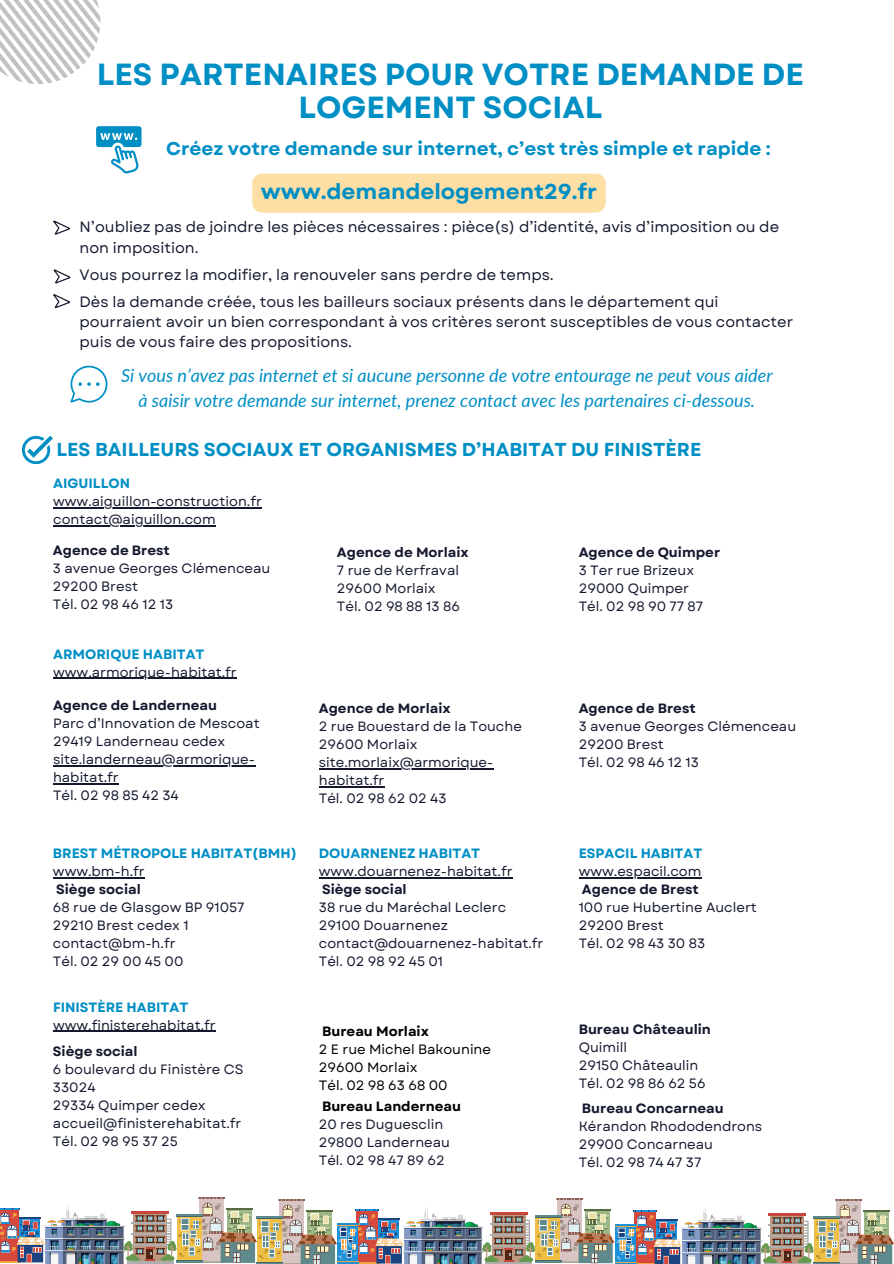
<style>
.page{position:relative;width:894px;height:1264px;background:#fff}
.page>*{position:absolute;margin:0;border:0;box-sizing:border-box;transform-origin:0 0}
.t1{font:700 30.45px/32.7px "Garet";color:#008fc5;text-align:center}
.t2{font:700 21.45px "Garet";color:#008fc5}
.t3{font:700 18.75px "Garet";color:#008fc5}
.t4{font:700 18.45px "Garet";color:#008fc5}
.t5{font:italic 18px/24.8px "Lato";color:#008fc5;text-align:center}
.t6{font:15px/20.2px "Garet";color:#15192e}
.t7{font:13.5px/18px "Garet";color:#15192e}
.t8{font:700 13.5px "Garet";color:#15192e}
.t9{font:700 13.5px "Garet";color:#008fc5}
.t10{font:13.5px "Garet";color:#000}
.t11{font:700 13.5px "Garet";color:#000}
</style>
<div class="page">
<hr style="left:835px;top:1198px;width:26px;height:2px;background:#afa99b">
<svg style="left:760px;top:1199px;width:133px;height:65px"></svg>
<img style="left:681px;top:1208px;width:80px;height:55px">
<svg style="left:482px;top:1198px;width:199px;height:66px"></svg>
<img style="left:403px;top:1207px;width:79px;height:56px">
<hr style="left:198px;top:1196px;width:27px;height:2px;background:#afa99b">
<svg style="left:124px;top:1197px;width:279px;height:67px"></svg>
<img style="left:45px;top:1206px;width:79px;height:57px">
<hr style="left:0;top:1207px;width:20px;height:2px;background:#1a437f">
<svg style="left:0;top:1208px;width:45px;height:54px"></svg>
<svg style="left:96px;top:126px;width:45px;height:47px"></svg>
<svg style="left:0;top:0;width:101px;height:84px"></svg>
<svg style="left:53px;top:220px;width:17px;height:15px"></svg>
<svg style="left:53px;top:269px;width:17px;height:15px"></svg>
<svg style="left:53px;top:294px;width:17px;height:14px"></svg>
<svg style="left:70px;top:366px;width:37px;height:36px"></svg>
<svg style="left:22px;top:435px;width:31px;height:29px"></svg>
<div style="left:252px;top:174px;width:353px;height:39px;background:#fddfa6"></div>
<hr style="left:53px;top:507px;width:209px;height:1px;background:#15192e">
<hr style="left:53px;top:525px;width:163px;height:1px;background:#15192e">
<hr style="left:53px;top:678px;width:184px;height:1px;background:#15192e">
<hr style="left:53px;top:765px;width:202px;height:1px;background:#15192e">
<hr style="left:53px;top:783px;width:66px;height:1px;background:#15192e">
<hr style="left:319px;top:768px;width:174px;height:1px;background:#15192e">
<hr style="left:319px;top:786px;width:65px;height:1px;background:#15192e">
<hr style="left:53px;top:877px;width:92px;height:1px;background:#15192e">
<hr style="left:319px;top:877px;width:193px;height:1px;background:#15192e">
<hr style="left:578px;top:877px;width:123px;height:1px;background:#15192e">
<hr style="left:53px;top:1030px;width:163px;height:1px;background:#15192e">
<p class="t1" style="left:97px;top:58px;width:708px">LES PARTENAIRES POUR VOTRE DEMANDE DE<br>LOGEMENT SOCIAL</p>
<h1 class="t4" style="left:166px;top:135px;width:606px">Créez votre demande sur internet, c’est très simple et rapide :</h1>
<p class="t2" style="left:261px;top:176px;width:337px">www.demandelogement29.fr</p>
<p class="t6" style="left:80px;top:217px;width:701px">N’oubliez pas de joindre les pièces nécessaires : pièce(s) d’identité, avis d’imposition ou de non imposition.</p>
<h4 class="t6" style="left:80px;top:264px;width:475px">Vous pourrez la modifier, la renouveler sans perdre de temps.</h4>
<h2 class="t6" style="left:80px;top:291px;width:715px">Dès la demande créée, tous les bailleurs sociaux présents dans le département qui pourraient avoir un bien correspondant à vos critères seront susceptibles de vous contacter puis de vous faire des propositions.</h2>
<p class="t5" style="left:121px;top:363px;width:653px">Si vous n’avez pas internet et si aucune personne de votre entourage ne peut vous aider à saisir votre demande sur internet, prenez contact avec les partenaires ci-dessous.</p>
<p class="t3" style="left:56px;top:435px;width:646px">LES BAILLEURS SOCIAUX ET ORGANISMES D’HABITAT DU FINISTÈRE</p>
<p class="t9" style="left:53px;top:473px;width:78px">AIGUILLON</p>
<p class="t7" style="left:53px;top:492px;width:210px">www.aiguillon-construction.fr</p>
<p class="t7" style="left:53px;top:510px;width:164px">contact@aiguillon.com</p>
<p class="t8" style="left:53px;top:540px;width:118px">Agence de Brest</p>
<h5 class="t7" style="left:53px;top:559px;width:219px">3 avenue Georges Clémenceau</h5>
<p class="t7" style="left:53px;top:577px;width:87px">29200 Brest</p>
<h3 class="t7" style="left:53px;top:595px;width:122px">Tél. 02 98 46 12 13</h3>
<p class="t8" style="left:337px;top:542px;width:133px">Agence de Morlaix</p>
<p class="t7" style="left:337px;top:561px;width:123px">7 rue de Kerfraval</p>
<p class="t7" style="left:337px;top:579px;width:100px">29600 Morlaix</p>
<p class="t7" style="left:337px;top:597px;width:124px">Tél. 02 98 88 13 86</p>
<p class="t8" style="left:578px;top:542px;width:143px">Agence de Quimper</p>
<p class="t7" style="left:578px;top:561px;width:117px">3 Ter rue Brizeux</p>
<p class="t7" style="left:578px;top:579px;width:112px">29000 Quimper</p>
<p class="t7" style="left:578px;top:597px;width:126px">Tél. 02 98 90 77 87</p>
<p class="t9" style="left:53px;top:644px;width:153px">ARMORIQUE HABITAT</p>
<p class="t7" style="left:53px;top:663px;width:185px">www.armorique-habitat.fr</p>
<p class="t8" style="left:53px;top:695px;width:165px">Agence de Landerneau</p>
<p class="t7" style="left:53px;top:714px;width:208px">Parc d’Innovation de Mescoat<br>29419 Landerneau cedex</p>
<p class="t7" style="left:53px;top:750px;width:203px">site.landerneau@armorique&shy;habitat.fr<br>Tél. 02 98 85 42 34</p>
<p class="t9" style="left:53px;top:843px;width:245px">BREST MÉTROPOLE HABITAT(BMH)</p>
<p class="t7" style="left:53px;top:862px;width:93px">www.bm-h.fr</p>
<p class="t8" style="left:56px;top:879px;width:86px">Siège social</p>
<p class="t7" style="left:53px;top:898px;width:193px">68 rue de Glasgow BP 91057</p>
<p class="t7" style="left:53px;top:916px;width:137px">29210 Brest cedex 1</p>
<p class="t7" style="left:53px;top:934px;width:124px">contact@bm-h.fr</p>
<p class="t7" style="left:53px;top:952px;width:132px">Tél. 02 29 00 45 00</p>
<p class="t9" style="left:53px;top:997px;width:137px">FINISTÈRE HABITAT</p>
<p class="t7" style="left:53px;top:1015px;width:164px">www.finisterehabitat.fr</p>
<p class="t8" style="left:53px;top:1041px;width:86px">Siège social</p>
<p class="t7" style="left:53px;top:1059px;width:192px">6 boulevard du Finistère CS<br>33024</p>
<p class="t7" style="left:53px;top:1095px;width:154px">29334 Quimper cedex</p>
<p class="t7" style="left:53px;top:1113px;width:190px">accueil@finisterehabitat.fr</p>
<p class="t7" style="left:53px;top:1131px;width:126px">Tél. 02 98 95 37 25</p>
<p class="t8" style="left:319px;top:698px;width:133px">Agence de Morlaix</p>
<p class="t7" style="left:319px;top:717px;width:205px">2 rue Bouestard de la Touche<br>29600 Morlaix</p>
<p class="t7" style="left:319px;top:753px;width:176px">site.morlaix@armorique&shy;habitat.fr<br>Tél. 02 98 62 02 43</p>
<p class="t9" style="left:319px;top:843px;width:163px">DOUARNENEZ HABITAT</p>
<p class="t7" style="left:319px;top:862px;width:195px">www.douarnenez-habitat.fr</p>
<p class="t8" style="left:322px;top:879px;width:86px">Siège social</p>
<p class="t7" style="left:319px;top:898px;width:189px">38 rue du Maréchal Leclerc</p>
<p class="t7" style="left:319px;top:916px;width:130px">29100 Douarnenez</p>
<p class="t7" style="left:319px;top:934px;width:226px">contact@douarnenez-habitat.fr</p>
<p class="t7" style="left:319px;top:952px;width:126px">Tél. 02 98 92 45 01</p>
<p class="t11" style="left:322px;top:1021px;width:108px">Bureau Morlaix</p>
<p class="t10" style="left:319px;top:1039px;width:174px">2 E rue Michel Bakounine</p>
<p class="t10" style="left:319px;top:1057px;width:100px">29600 Morlaix</p>
<p class="t10" style="left:319px;top:1075px;width:130px">Tél. 02 98 63 68 00</p>
<p class="t11" style="left:322px;top:1096px;width:140px">Bureau Landerneau</p>
<p class="t7" style="left:319px;top:1115px;width:126px">20 res Duguesclin</p>
<p class="t7" style="left:319px;top:1133px;width:133px">29800 Landerneau</p>
<p class="t7" style="left:319px;top:1151px;width:127px">Tél. 02 98 47 89 62</p>
<p class="t8" style="left:578px;top:698px;width:118px">Agence de Brest</p>
<p class="t7" style="left:578px;top:717px;width:219px">3 avenue Georges Clémenceau</p>
<p class="t7" style="left:578px;top:735px;width:87px">29200 Brest</p>
<p class="t7" style="left:578px;top:753px;width:122px">Tél. 02 98 46 12 13</p>
<p class="t9" style="left:578px;top:843px;width:125px">ESPACIL HABITAT</p>
<p class="t7" style="left:578px;top:862px;width:124px">www.espacil.com</p>
<p class="t8" style="left:581px;top:879px;width:118px">Agence de Brest</p>
<p class="t7" style="left:578px;top:898px;width:180px">100 rue Hubertine Auclert</p>
<p class="t7" style="left:578px;top:916px;width:87px">29200 Brest</p>
<p class="t7" style="left:578px;top:934px;width:128px">Tél. 02 98 43 30 83</p>
<p class="t8" style="left:578px;top:1019px;width:134px">Bureau Châteaulin</p>
<p class="t7" style="left:578px;top:1037px;width:50px">Quimill</p>
<p class="t7" style="left:578px;top:1055px;width:121px">29150 Châteaulin</p>
<p class="t7" style="left:578px;top:1073px;width:128px">Tél. 02 98 86 62 56</p>
<p class="t8" style="left:581px;top:1098px;width:143px">Bureau Concarneau</p>
<p class="t7" style="left:578px;top:1117px;width:185px">Kérandon Rhododendrons</p>
<p class="t7" style="left:578px;top:1135px;width:136px">29900 Concarneau</p>
<p class="t7" style="left:578px;top:1153px;width:124px">Tél. 02 98 74 47 37</p>
</div>
